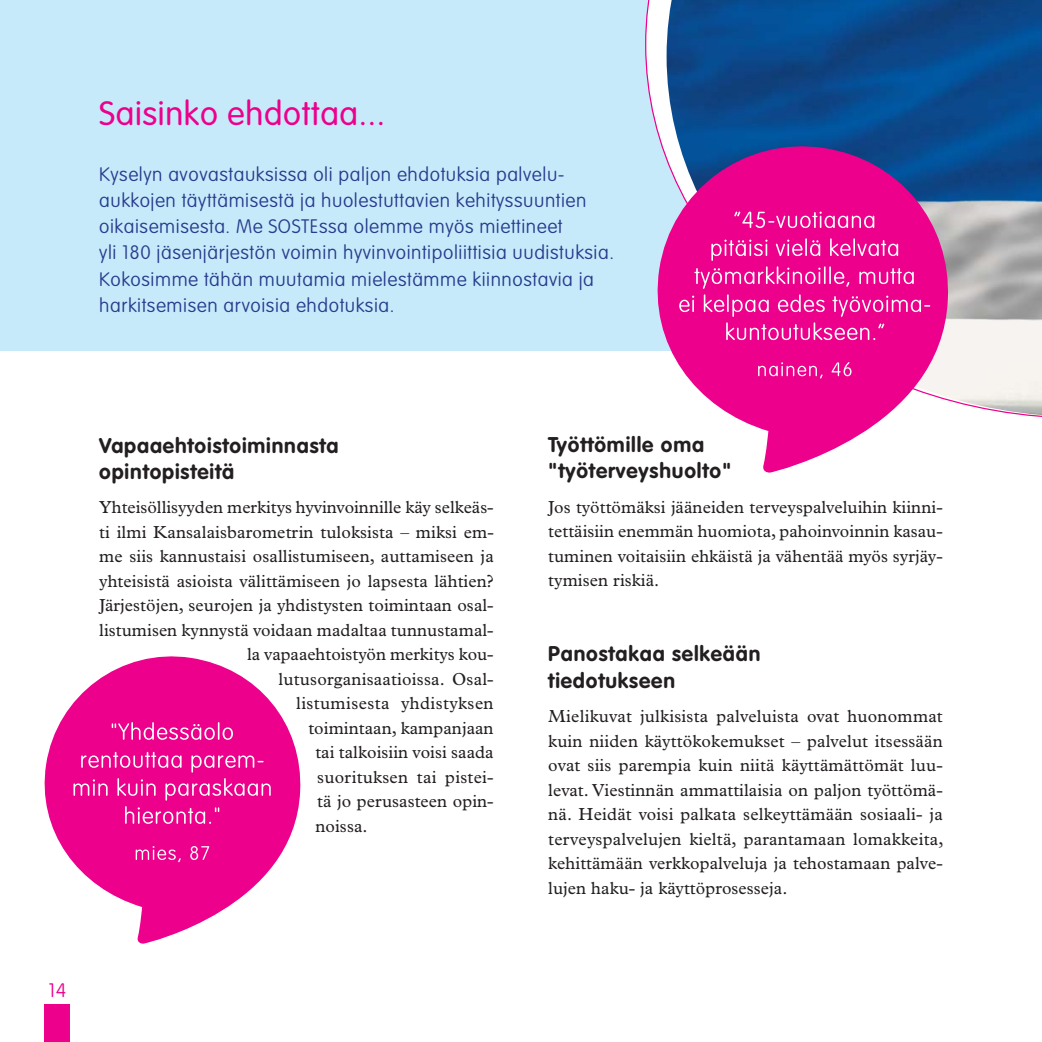
<style>
.page{position:relative;width:1042px;height:1042px;background:#fff}
.page>*{position:absolute;margin:0;border:0;box-sizing:border-box;transform-origin:0 0}
.t1{font:300 33.25px "VAG Rounded Std";letter-spacing:.02em;color:#ec008c}
.t2{font:700 21px/26.2px "VAG Rounded Std";letter-spacing:.04em;color:#231f20}
.t3{font:100 19.25px/26.2px "VAG Rounded Std";letter-spacing:.03em;color:#283d8d}
.t4{font:100 19.25px "VAG Rounded Std";color:#ec008c}
.t5{font:17.5px/24.5px "Plantin Std";letter-spacing:.005em;color:#231f20;text-align:justify}
.t6{font:17.5px "Plantin Std";letter-spacing:.025em;color:#231f20}
</style>
<div class="page">
<div style="left:45px;top:1004px;width:25px;height:38px;background:#ec008c"></div>
<div style="left:0;top:0;width:884px;height:350px;background:#c7eafb"></div>
<svg style="left:645px;top:0;width:21px;height:351px"></svg>
<img style="left:666px;top:0;width:376px;height:417px">
<svg style="left:44px;top:656px;width:257px;height:288px;fill:#ec008c"></svg>
<svg style="left:648px;top:136px;width:303px;height:337px;fill:#ec008c"></svg>
<svg style="left:758px;top:362px;width:93px;height:16px"></svg>
<svg style="left:679px;top:238px;width:251px;height:102px;background:#ee219a"></svg>
<svg style="left:734px;top:212px;width:140px;height:16px;background:#f03ba6"></svg>
<svg style="left:136px;top:846px;width:73px;height:16px"></svg>
<svg style="left:125px;top:806px;width:94px;height:18px;background:#ef35a4"></svg>
<svg style="left:73px;top:778px;width:198px;height:22px;background:#ef2da0"></svg>
<svg style="left:81px;top:752px;width:183px;height:20px;background:#ef31a2"></svg>
<svg style="left:112px;top:722px;width:121px;height:18px;background:#f03ba6"></svg>
<h1 class="t1" style="left:99px;top:97px;width:287px">Saisinko ehdottaa...</h1>
<p class="t3" style="left:99px;top:162px;width:516px">Kyselyn avovastauksissa oli paljon ehdotuksia palvelu&shy;aukkojen täyttämisestä ja huolestuttavien kehityssuuntien oikaisemisesta. Me SOSTEssa olemme myös miettineet<br>yli 180 jäsenjärjestön voimin hyvinvointipoliittisia uudistuksia.<br>Kokosimme tähän muutamia mielestämme kiinnostavia ja harkitsemisen arvoisia ehdotuksia.</p>
<p class="t2" style="left:99px;top:433px;width:241px">Vapaaehtoistoiminnasta opintopisteitä</p>
<p class="t5" style="left:99px;top:497px;width:396px">Yhteisöllisyyden merkitys hyvinvoinnille käy selkeäs-</p>
<p class="t5" style="left:99px;top:521px;width:396px">ti ilmi Kansalaisbarometrin tuloksista – miksi em-</p>
<p class="t5" style="left:99px;top:546px;width:396px">me siis kannustaisi osallistumiseen, auttamiseen ja</p>
<p class="t5" style="left:99px;top:570px;width:396px">yhteisistä asioista välittämiseen jo lapsesta lähtien?</p>
<p class="t5" style="left:99px;top:595px;width:396px">Järjestöjen, seurojen ja yhdistysten toimintaan osal-</p>
<p class="t5" style="left:99px;top:619px;width:396px">listumisen kynnystä voidaan madaltaa tunnustamal-</p>
<p class="t5" style="left:247px;top:644px;width:248px">la vapaaehtoistyön merkitys kou-</p>
<p class="t5" style="left:279px;top:668px;width:216px">lutusorganisaatioissa. Osal-</p>
<p class="t6" style="left:296px;top:697px;width:199px">listumisesta yhdistyksen</p>
<p class="t5" style="left:308px;top:717px;width:187px">toimintaan, kampanjaan</p>
<p class="t5" style="left:315px;top:742px;width:180px">tai talkoisiin voisi saada</p>
<p class="t5" style="left:317px;top:766px;width:178px">suorituksen tai pistei-</p>
<p class="t5" style="left:317px;top:791px;width:178px">tä jo perusasteen opin-</p>
<p class="t5" style="left:315px;top:815px;width:54px">noissa.</p>
<p class="t4" style="left:49px;top:981px;width:19px">14</p>
<p class="t2" style="left:548px;top:432px;width:185px">Työttömille oma "työterveyshuolto"</p>
<p class="t5" style="left:548px;top:496px;width:396px">Jos työttömäksi jääneiden terveyspalvelui hin kiinni&shy;tettäisiin enemmän huomiota, pahoin voinnin kasau&shy;tuminen voitaisiin ehkäistä ja vähentää myös syrjäy&shy;tymisen riskiä.</p>
<p class="t2" style="left:548px;top:642px;width:214px">Panostakaa selkeään tiedotukseen</p>
<p class="t5" style="left:548px;top:706px;width:397px">Mielikuvat julkisista palveluista ovat huonommat kuin niiden käyttökokemukset – palvelut itsessään ovat siis parempia kuin niitä käyttämättömät luu&shy;levat. Viestinnän ammattilaisia on paljon työttömä&shy;nä. Heidät voisi palkata selkeyttämään sosiaali- ja terveys palvelujen kieltä, parantamaan lomakkeita, kehittämään verkkopalveluja ja tehostamaan palve&shy;lujen haku- ja käyttöprosesseja.</p>
</div>
